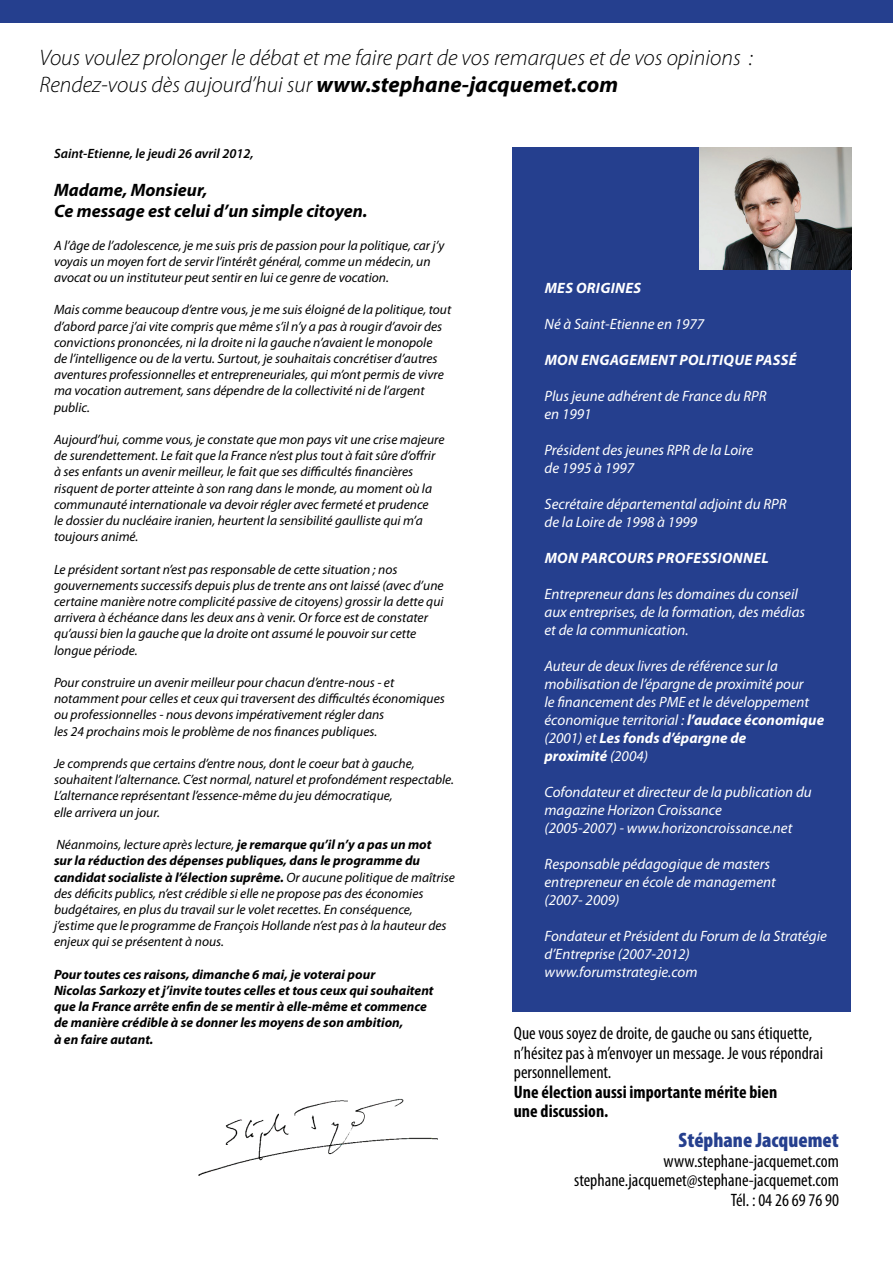
<style>
.page{position:relative;width:893px;height:1263px;background:#fff}
.page>*{position:absolute;margin:0;border:0;box-sizing:border-box;transform-origin:0 0}
.t1{font:italic 300 22.5px "Myriad Pro";color:#000}
.t2{font:900 condensed 21px "Myriad Pro";color:#253f8e}
.t3{font:condensed 18px/19.5px "Myriad Pro";color:#000}
.t4{font:italic 700 18px "Myriad Pro";color:#000}
.t5{font:700 condensed 18px "Myriad Pro";color:#000}
.t6{font:italic 15px/18px "Myriad Pro";color:#fff}
.t7{font:italic 700 15px "Myriad Pro";letter-spacing:.02em;color:#fff}
.t8{font:italic 700 15px "Myriad Pro";color:#fff}
.t9{font:italic 13.5px/16.2px "Myriad Pro";color:#000}
.t10{font:italic 700 13.5px/16.2px "Myriad Pro";color:#000}
.t11{font:italic 600 13.5px "Myriad Pro";color:#000}
.s1{font-weight:700}
.s2{font-weight:400}
</style>
<div class="page">
<div style="left:0;top:0;width:893px;height:22px;background:#253f8e"></div>
<div style="left:512px;top:148px;width:339px;height:864px;background:#253f8e"></div>
<img style="left:699px;top:148px;width:152px;height:122px">
<img style="left:198px;top:1098px;width:240px;height:78px">
<p class="t1" style="left:39px;top:46px;width:715px">Vous voulez prolonger le débat et me faire part de vos remarques et de vos opinions :</p>
<p class="t1" style="left:39px;top:73px;width:580px">Rendez-vous dès aujourd’hui sur <span class="s1">www.stephane-jacquemet.com</span></p>
<p class="t11" style="left:54px;top:146px;width:201px">Saint-Etienne, le jeudi 26 avril 2012,</p>
<p class="t4" style="left:54px;top:180px;width:155px">Madame, Monsieur,</p>
<p class="t4" style="left:54px;top:201px;width:315px">Ce message est celui d’un simple citoyen.</p>
<p class="t9" style="left:54px;top:237px;width:392px">A l’âge de l’adolescence, je me suis pris de passion pour la politique, car j’y voyais un moyen fort de servir l’intérêt général, comme un médecin, un avocat ou un instituteur peut sentir en lui ce genre de vocation.</p>
<p class="t9" style="left:54px;top:302px;width:399px">Mais comme beaucoup d’entre vous, je me suis éloigné de la politique, tout d’abord parce j’ai vite compris que même s’il n’y a pas à rougir d’avoir des convictions prononcées, ni la droite ni la gauche n’avaient le monopole<br>de l’intelligence ou de la vertu. Surtout, je souhaitais concrétiser d’autres aventures professionnelles et entrepreneuriales, qui m’ont permis de vivre ma vocation autrement, sans dépendre de la collectivité ni de l’argent public.</p>
<p class="t9" style="left:54px;top:432px;width:392px">Aujourd’hui, comme vous, je constate que mon pays vit une crise majeure de surendettement. Le fait que la France n’est plus tout à fait sûre d’offrir à ses enfants un avenir meilleur, le fait que ses difficultés financières risquent de porter atteinte à son rang dans le monde, au moment où la communauté internationale va devoir régler avec fermeté et prudence<br>le dossier du nucléaire iranien, heurtent la sensibilité gaulliste qui m’a toujours animé.</p>
<p class="t9" style="left:54px;top:561px;width:391px">Le président sortant n’est pas responsable de cette situation ; nos gouvernements successifs depuis plus de trente ans ont laissé (avec d’une certaine manière notre complicité passive de citoyens) grossir la dette qui arrivera à échéance dans les deux ans à venir. Or force est de constater qu’aussi bien la gauche que la droite ont assumé le pouvoir sur cette longue période.</p>
<p class="t9" style="left:54px;top:675px;width:392px">Pour construire un avenir meilleur pour chacun d’entre-nous - et notamment pour celles et ceux qui traversent des difficultés économiques</p>
<p class="t9" style="left:54px;top:707px;width:332px">ou professionnelles - nous devons impérativement régler dans</p>
<p class="t9" style="left:54px;top:723px;width:325px">les 24 prochains mois le problème de nos finances publiques.</p>
<p class="t9" style="left:54px;top:756px;width:402px">Je comprends que certains d’entre nous, dont le coeur bat à gauche, souhaitent l’alternance. C’est normal, naturel et profondément respectable.<br>L’alternance représentant l’essence-même du jeu démocratique,</p>
<p class="t9" style="left:54px;top:804px;width:107px">elle arrivera un jour.</p>
<p class="t9" style="left:54px;top:837px;width:402px">Néanmoins, lecture après lecture, <span class="s1">je remarque qu’il n’y a pas un mot<br>sur la réduction des dépenses publiques, dans le programme du candidat socialiste à l’élection suprême.</span> Or aucune politique de maîtrise des déficits publics, n’est crédible si elle ne propose pas des économies budgétaires, en plus du travail sur le volet recettes. En conséquence, j’estime que le programme de François Hollande n’est pas à la hauteur des enjeux qui se présentent à nous.</p>
<p class="t10" style="left:54px;top:966px;width:323px">Pour toutes ces raisons, dimanche 6 mai, je voterai pour</p>
<p class="t10" style="left:54px;top:982px;width:381px">Nicolas Sarkozy et j’invite toutes celles et tous ceux qui souhaitent que la France arrête enfin de se mentir à elle-même et commence</p>
<p class="t10" style="left:54px;top:1015px;width:351px">de manière crédible à se donner les moyens de son ambition,</p>
<p class="t10" style="left:54px;top:1031px;width:101px">à en faire autant.</p>
<p class="t7" style="left:545px;top:280px;width:98px">MES ORIGINES</p>
<p class="t6" style="left:544px;top:315px;width:161px">Né à Saint-Etienne en 1977</p>
<p class="t7" style="left:545px;top:352px;width:253px">MON ENGAGEMENT POLITIQUE PASSÉ</p>
<p class="t6" style="left:544px;top:387px;width:224px">Plus jeune adhérent de France du RPR</p>
<p class="t6" style="left:544px;top:405px;width:49px">en 1991</p>
<p class="t6" style="left:544px;top:441px;width:210px">Président des jeunes RPR de la Loire</p>
<p class="t6" style="left:544px;top:459px;width:91px">de 1995 à 1997</p>
<p class="t6" style="left:544px;top:495px;width:244px">Secrétaire départemental adjoint du RPR</p>
<p class="t6" style="left:544px;top:513px;width:154px">de la Loire de 1998 à 1999</p>
<p class="t7" style="left:545px;top:550px;width:226px">MON PARCOURS PROFESSIONNEL</p>
<p class="t6" style="left:544px;top:585px;width:255px">Entrepreneur dans les domaines du conseil</p>
<p class="t6" style="left:544px;top:603px;width:262px">aux entreprises, de la formation, des médias</p>
<p class="t6" style="left:544px;top:621px;width:146px">et de la communication.</p>
<p class="t6" style="left:544px;top:657px;width:235px">Auteur de deux livres de référence sur la</p>
<p class="t6" style="left:544px;top:675px;width:261px">mobilisation de l’épargne de proximité pour</p>
<p class="t6" style="left:544px;top:693px;width:266px">le financement des PME et le développement</p>
<p class="t6" style="left:544px;top:711px;width:281px">économique territorial : <span class="s1">l’audace économique</span></p>
<p class="t8" style="left:544px;top:730px;width:203px"><span class="s2">(2001) et</span> Les fonds d’épargne de</p>
<p class="t8" style="left:544px;top:748px;width:105px">proximité <span class="s2">(2004)</span></p>
<p class="t6" style="left:544px;top:783px;width:269px">Cofondateur et directeur de la publication du magazine Horizon Croissance</p>
<p class="t6" style="left:544px;top:819px;width:249px">(2005-2007) - www.horizoncroissance.net</p>
<p class="t6" style="left:544px;top:855px;width:233px">Responsable pédagogique de masters entrepreneur en école de management</p>
<p class="t6" style="left:544px;top:891px;width:76px">(2007- 2009)</p>
<p class="t6" style="left:544px;top:927px;width:284px">Fondateur et Président du Forum de la Stratégie d’Entreprise (2007-2012)</p>
<p class="t6" style="left:544px;top:963px;width:154px">www.forumstrategie.com</p>
<p class="t3" style="left:514px;top:1024px;width:300px">Que vous soyez de droite, de gauche ou sans étiquette,</p>
<p class="t3" style="left:514px;top:1043px;width:311px">n’hésitez pas à m’envoyer un message. Je vous répondrai personnellement.</p>
<p class="t5" style="left:514px;top:1082px;width:265px">Une élection aussi importante mérite bien</p>
<p class="t5" style="left:514px;top:1101px;width:96px">une discussion.</p>
<p class="t2" style="left:679px;top:1128px;width:162px">Stéphane Jacquemet</p>
<p class="t3" style="left:663px;top:1151px;width:177px">www.stephane-jacquemet.com</p>
<p class="t3" style="left:574px;top:1171px;width:266px">stephane.jacquemet@stephane-jacquemet.com</p>
<p class="t3" style="left:731px;top:1190px;width:110px">Tél. : 04 26 69 76 90</p>
</div>
